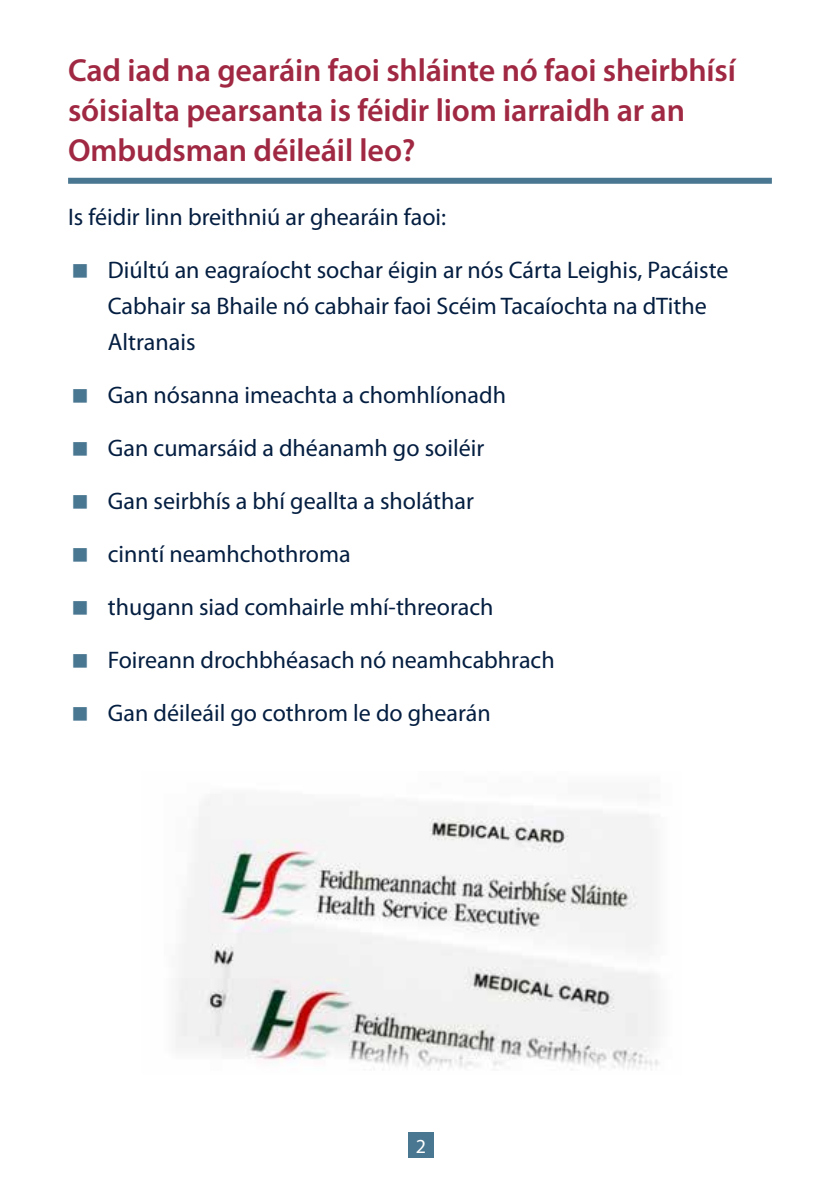
<style>
.page{position:relative;width:840px;height:1191px;background:#fff}
.page>*{position:absolute;margin:0;border:0;box-sizing:border-box;transform-origin:0 0}
.t1{font:600 32px/40px "Myriad Pro";letter-spacing:-.005em;color:#a02842}
.t2{font:24px/36px "Myriad Pro";color:#041e41}
.t3{font:20px "Myriad Pro";color:#fff}
</style>
<div class="page">
<div style="left:408px;top:1132px;width:25px;height:25px;background:#497791"></div>
<div style="left:68px;top:178px;width:703px;height:6px;background:#497791"></div>
<img style="left:176px;top:799px;width:483px;height:271px">
<h1 class="t1" style="left:68px;top:50px;width:669px">Cad iad na gearáin faoi shláinte nó faoi sheirbhísí sóisialta pearsanta is féidir liom iarraidh ar an<br>Ombudsman déileáil leo?</h1>
<p class="t2" style="left:68px;top:199px;width:379px">Is féidir linn breithniú ar ghearáin faoi:</p>
<p class="t2" style="left:108px;top:252px;width:622px">Diúltú an eagraíocht sochar éigin ar nós Cárta Leighis, Pacáiste<br>Cabhair sa Bhaile nó cabhair faoi Scéim Tacaíochta na dTithe<br>Altranais</p>
<p class="t2" style="left:108px;top:378px;width:399px">Gan nósanna imeachta a chomhlíonadh</p>
<p class="t2" style="left:108px;top:431px;width:377px">Gan cumarsáid a dhéanamh go soiléir</p>
<p class="t2" style="left:108px;top:484px;width:367px">Gan seirbhís a bhí geallta a sholáthar</p>
<p class="t2" style="left:108px;top:537px;width:244px">cinntí neamhchothroma</p>
<p class="t2" style="left:108px;top:590px;width:387px">thugann siad comhairle mhí-threorach</p>
<p class="t2" style="left:108px;top:643px;width:448px">Foireann drochbhéasach nó neamhcabhrach</p>
<p class="t2" style="left:108px;top:696px;width:384px">Gan déileáil go cothrom le do ghearán</p>
<p class="t3" style="left:415px;top:1135px;width:12px">2</p>
</div>
